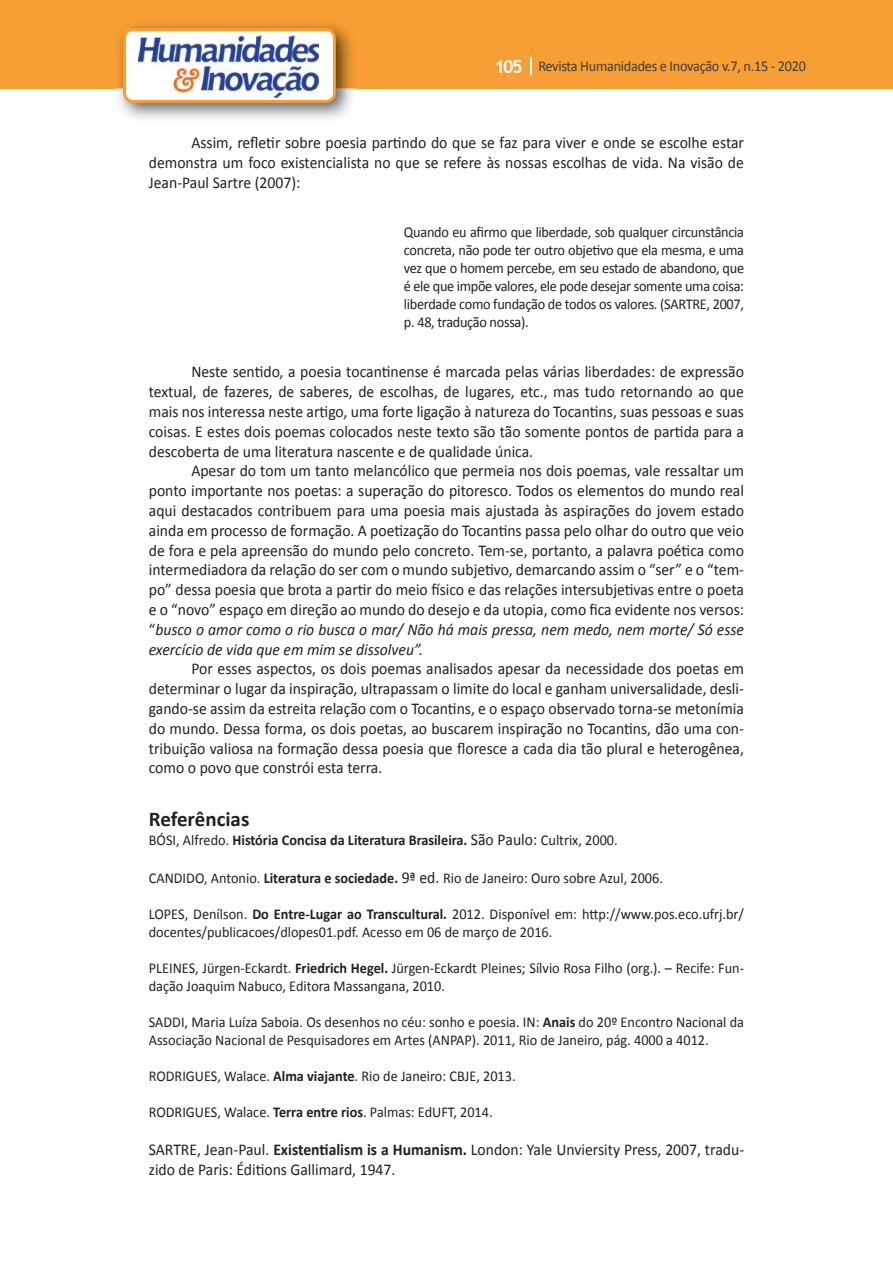
<style>
.page{position:relative;width:893px;height:1263px;background:#fff}
.page>*{position:absolute;margin:0;border:0;box-sizing:border-box;transform-origin:0 0}
.t1{font:700 21px "Calibri";color:#231f20}
.t2{font:16.5px/19.8px "Calibri";color:#231f20;text-align:justify;scale:.95 1}
.t3{font:15px/18px "Calibri";color:#231f20;scale:.95 1}
.t4{font:700 15px "Calibri";color:#231f20;scale:.95 1}
.t5{font:15px "Calibri";letter-spacing:-.02em;color:#3e3e3f;scale:.95 1}
.s1{font-family:"Trebuchet MS";font-weight:700;font-size:18px;color:#fff}
.s2{font-style:italic}
.s3{font-weight:400}
.s4{font-weight:400;font-size:16.5px}
.s5{font-weight:700}
.s6{font-size:16.5px}
</style>
<div class="page">
<div style="left:0;top:0;width:893px;height:88px;background:#f79e34"></div>
<svg style="left:530px;top:57px;width:2px;height:18px"></svg>
<img style="left:115px;top:24px;width:241px;height:95px">
<svg style="left:123px;top:28px;width:213px;height:75px"></svg>
<p class="t5" style="left:495px;top:57px;width:329px"><span class="s1">105</span> Revista Humanidades e Inovação v.7, n.15 - 2020</p>
<p class="t2" style="left:149px;top:133px;width:628px;text-indent:43px">Assim, refletir sobre poesia partindo do que se faz para viver e onde se escolhe estar demonstra um foco existencialista no que se refere às nossas escolhas de vida. Na visão de Jean-Paul Sartre (2007):</p>
<p class="t3" style="left:404px;top:223px;width:360px;text-align:justify">Quando eu afirmo que liberdade, sob qualquer circunstância concreta, não pode ter outro objetivo que ela mesma, e uma vez que o homem percebe, em seu estado de abandono, que é ele que impõe valores, ele pode desejar somente uma coisa: liberdade como fundação de todos os valores. (SARTRE, 2007, p. 48, tradução nossa).</p>
<p class="t2" style="left:149px;top:362px;width:628px;text-indent:43px">Neste sentido, a poesia tocantinense é marcada pelas várias liberdades: de expressão textual, de fazeres, de saberes, de escolhas, de lugares, etc., mas tudo retornando ao que mais nos interessa neste artigo, uma forte ligação à natureza do Tocantins, suas pessoas e suas coisas. E estes dois poemas colocados neste texto são tão somente pontos de partida para a descoberta de uma literatura nascente e de qualidade única.</p>
<p class="t2" style="left:149px;top:461px;width:628px;text-indent:43px">Apesar do tom um tanto melancólico que permeia nos dois poemas, vale ressaltar um ponto importante nos poetas: a superação do pitoresco. Todos os elementos do mundo real aqui destacados contribuem para uma poesia mais ajustada às aspirações do jovem estado ainda em processo de formação. A poetização do Tocantins passa pelo olhar do outro que veio de fora e pela apreensão do mundo pelo concreto. Tem-se, portanto, a palavra poética como intermediadora da relação do ser com o mundo subjetivo, demarcando assim o “ser” e o “tem&shy;po” dessa poesia que brota a partir do meio físico e das relações intersubjetivas entre o poeta e o “novo” espaço em direção ao mundo do desejo e da utopia, como fica evidente nos versos: “<span class="s2">busco o amor como o rio busca o mar/ Não há mais pressa, nem medo, nem morte/ Só esse exercício de vida que em mim se dissolveu”.</span></p>
<p class="t2" style="left:149px;top:659px;width:628px;text-indent:43px">Por esses aspectos, os dois poemas analisados apesar da necessidade dos poetas em determinar o lugar da inspiração, ultrapassam o limite do local e ganham universalidade, desli&shy;gando-se assim da estreita relação com o Tocantins, e o espaço observado torna-se metonímia do mundo. Dessa forma, os dois poetas, ao buscarem inspiração no Tocantins, dão uma con&shy;tribuição valiosa na formação dessa poesia que floresce a cada dia tão plural e heterogênea, como o povo que constrói esta terra.</p>
<p class="t1" style="left:149px;top:805px;width:102px">Referências</p>
<p class="t4" style="left:149px;top:831px;width:495px"><span class="s3">BÓSI, Alfredo.</span> História Concisa da Literatura Brasileira. <span class="s4">São Paulo:</span> <span class="s3">Cultrix, 2000.</span></p>
<p class="t3" style="left:149px;top:869px;width:543px">CANDIDO, Antonio. <span class="s5">Literatura e sociedade.</span> <span class="s6">9ª ed.</span> Rio de Janeiro: Ouro sobre Azul, 2006.</p>
<p class="t3" style="left:149px;top:905px;width:628px">LOPES, Denílson. <span class="s5">Do Entre-Lugar ao Transcultural.</span> 2012. Disponível em: http://www.pos.eco.ufrj.br/ docentes/publicacoes/dlopes01.pdf. Acesso em 06 de março de 2016.</p>
<p class="t3" style="left:149px;top:959px;width:628px">PLEINES, Jürgen-Eckardt. <span class="s5">Friedrich Hegel.</span> Jürgen-Eckardt Pleines; Sílvio Rosa Filho (org.). – Recife: Fun&shy;dação Joaquim Nabuco, Editora Massangana, 2010.</p>
<p class="t3" style="left:149px;top:1013px;width:628px">SADDI, Maria Luíza Saboia. Os desenhos no céu: sonho e poesia. IN: <span class="s5">Anais</span> do 20º Encontro Nacional da<br>Associação Nacional de Pesquisadores em Artes (ANPAP). 2011, Rio de Janeiro, pág. 4000 a 4012.</p>
<p class="t3" style="left:149px;top:1067px;width:388px">RODRIGUES, Walace. <span class="s5">Alma viajante</span>. Rio de Janeiro: CBJE, 2013.</p>
<p class="t3" style="left:149px;top:1103px;width:363px">RODRIGUES, Walace. <span class="s5">Terra entre rios</span>. Palmas: EdUFT, 2014.</p>
<p class="t2" style="left:149px;top:1140px;width:628px">SARTRE, Jean-Paul. <span class="s5">Existentialism is a Humanism.</span> London: Yale Unviersity Press, 2007, tradu&shy;zido de Paris: Éditions Gallimard, 1947.</p>
</div>
